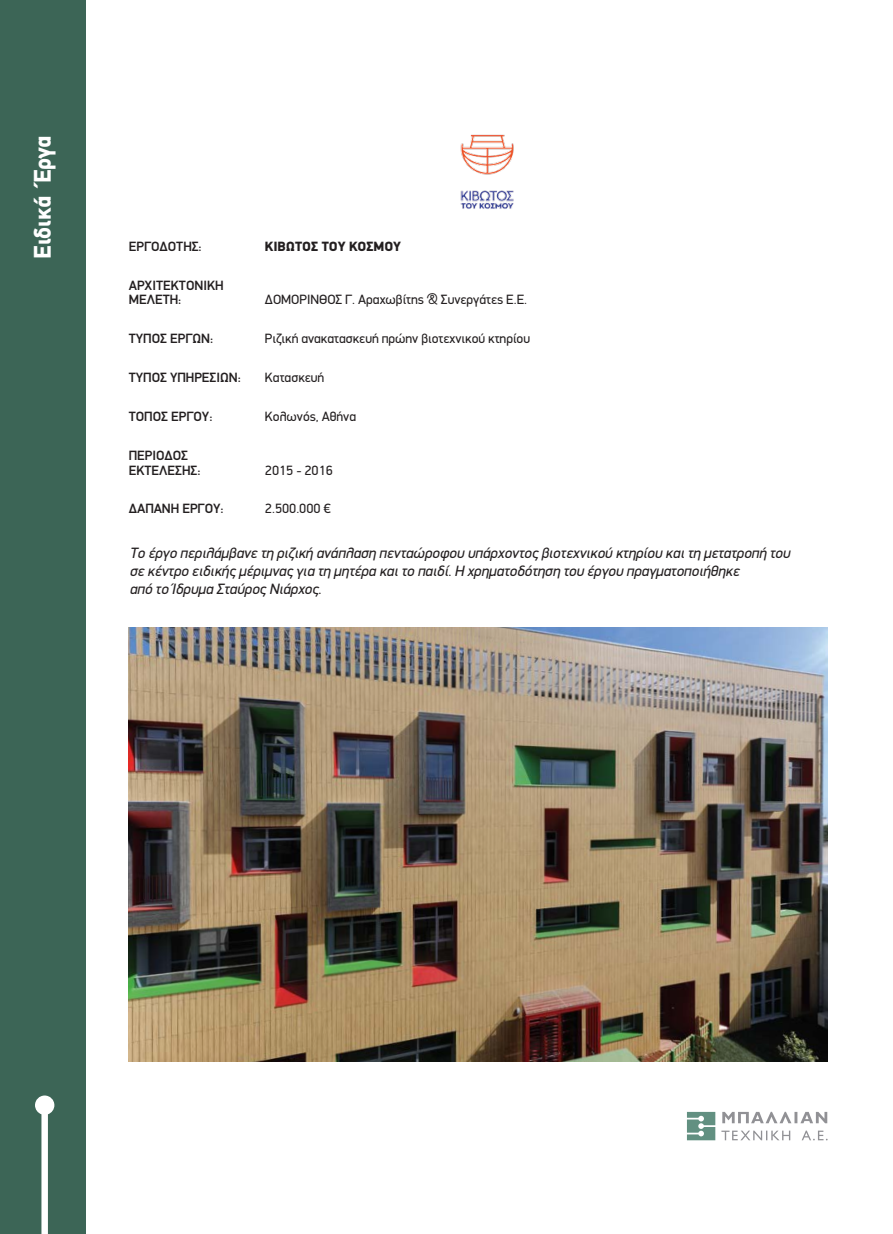
<style>
.page{position:relative;width:893px;height:1234px;background:#fff}
.page>*{position:absolute;margin:0;border:0;box-sizing:border-box;transform-origin:0 0}
.t1{font:900 24.15px "PF Din Text";color:#fff}
.t2{font:italic 15px/18px "PF Din Display";color:#231f20}
.t3{font:13.5px "PF Din Display";color:#231f20}
.t4{font:500 13.5px/14.2px "PF Din Display";color:#231f20}
.t5{font:900 13.5px "PF Din Display";color:#231f20}
</style>
<div class="page">
<img style="left:129px;top:627px;width:699px;height:434px">
<div style="left:0;top:0;width:85px;height:1233px;background:#3c6556"></div>
<svg style="left:35px;top:1095px;width:19px;height:138px"></svg>
<svg style="left:721px;top:1130px;width:107px;height:10px"></svg>
<svg style="left:687px;top:1111px;width:28px;height:28px"></svg>
<svg style="left:722px;top:1111px;width:105px;height:11px"></svg>
<img style="left:460px;top:134px;width:54px;height:75px">
<h1 class="t1" style="left:28px;top:259px;width:125px;rotate:-90deg">Ειδικά Έργα</h1>
<p class="t4" style="left:129px;top:239px;width:74px">ΕΡΓΟ∆ΟΤΗΣ:</p>
<p class="t5" style="left:265px;top:238px;width:138px">ΚΙΒΩΤΟΣ ΤΟΥ ΚΟΣΜΟΥ</p>
<p class="t4" style="left:129px;top:278px;width:96px">ΑΡΧΙΤΕΚΤΟΝΙΚΗ<br>ΜΕΛΕΤΗ:</p>
<p class="t3" style="left:265px;top:291px;width:264px">∆ΟΜΟΡΙΝΘΟΣ Γ. Αραχωβίτης &amp; Συνεργάτες Ε.Ε.</p>
<p class="t4" style="left:129px;top:331px;width:86px">ΤΥΠΟΣ ΕΡΓΩΝ:</p>
<p class="t3" style="left:265px;top:330px;width:267px">Ριζική ανακατασκευή πρώην βιοτεχνικού κτηρίου</p>
<p class="t4" style="left:129px;top:370px;width:114px">ΤΥΠΟΣ ΥΠΗΡΕΣΙΩΝ:</p>
<p class="t3" style="left:265px;top:369px;width:61px">Κατασκευή</p>
<p class="t4" style="left:129px;top:409px;width:85px">ΤΟΠΟΣ ΕΡΓΟΥ:</p>
<p class="t4" style="left:129px;top:448px;width:73px">ΠΕΡΙΟ∆ΟΣ<br>ΕΚΤΕΛΕΣΗΣ:</p>
<p class="t3" style="left:265px;top:408px;width:93px">Κολωνός, Αθήνα</p>
<p class="t3" style="left:265px;top:462px;width:69px">2015 - 2016</p>
<p class="t4" style="left:129px;top:501px;width:97px">∆ΑΠΑΝΗ ΕΡΓΟΥ:</p>
<p class="t3" style="left:265px;top:500px;width:68px">2.500.000 €</p>
<p class="t2" style="left:130px;top:543px;width:662px">Το έργο περιλάµβανε τη ριζική ανάπλαση πενταώροφου υπάρχοντος βιοτεχνικού κτηρίου και τη µετατροπή του σε κέντρο ειδικής µέριµνας για τη µητέρα και το παιδί. Η χρηµατοδότηση του έργου πραγµατοποιήθηκε<br>από το Ίδρυµα Σταύρος Νιάρχος.</p>
</div>
